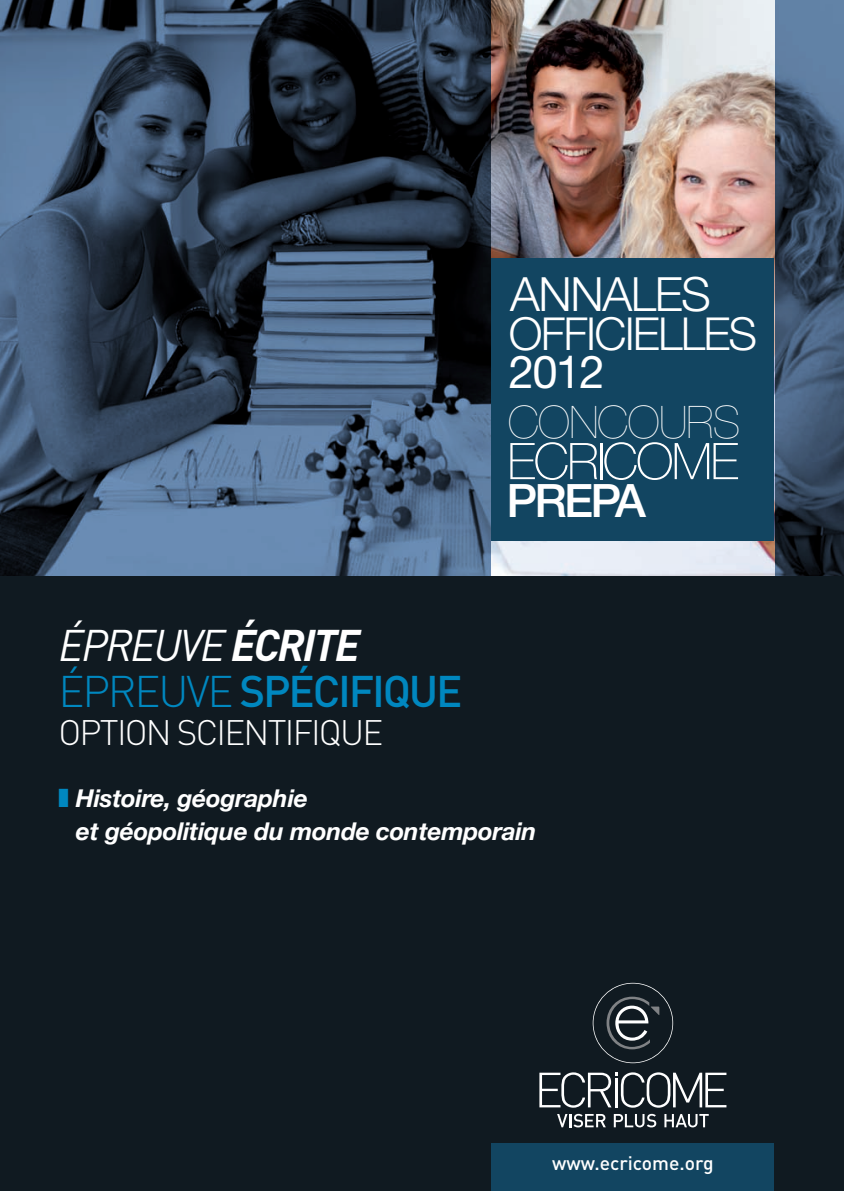
<style>
.page{position:relative;width:844px;height:1191px;background:#fff}
.page>*{position:absolute;margin:0;border:0;box-sizing:border-box;transform-origin:0 0}
.t1{font:100 50.57px "Helvetica Neue LT Std";letter-spacing:-.04em;color:#fff}
.t2{font:300 47.25px "Helvetica Neue LT Std";letter-spacing:-.03em;color:#fff}
.t3{font:500 46.02px "Helvetica Neue LT Std";letter-spacing:-.06em;color:#fff}
.t4{font:300 45.5px "Helvetica Neue LT Std";letter-spacing:-.04em;color:#fff}
.t5{font:45.5px "Helvetica Neue LT Std";color:#fff}
.t6{font:200 44.98px "Helvetica Neue LT Std";letter-spacing:-.02em;color:#fff}
.t7{font:500 43.75px/45.5px "DINOT";letter-spacing:-.05em;color:#0087bf}
.t8{font:300 35px "DINOT";letter-spacing:-.05em;color:#fff}
.t9{font:italic 700 24.5px/33.6px "Helvetica Neue";letter-spacing:-.01em;color:#fff}
.t10{font:500 19.25px "DINOT";color:#fff}
.s1{font-weight:400;font-style:italic;color:#fff}
.s2{font-weight:700;font-style:italic;color:#fff}
.s3{font-weight:300}
</style>
<div class="page">
<svg style="left:0;top:0;width:843px;height:577px"></svg>
<img style="left:491px;top:0;width:283px;height:577px">
<div style="left:0;top:577px;width:843px;height:614px;background:#101a21"></div>
<svg style="left:557px;top:1113px;width:48px;height:14px"></svg>
<svg style="left:613px;top:1113px;width:43px;height:14px"></svg>
<svg style="left:664px;top:1114px;width:44px;height:13px"></svg>
<svg style="left:592px;top:982px;width:81px;height:81px"></svg>
<svg style="left:539px;top:1072px;width:187px;height:35px"></svg>
<hr style="left:614px;top:1077px;width:3px;height:30px;background:#fff">
<div style="left:491px;top:1143px;width:283px;height:48px;background:#124561"></div>
<div style="left:491px;top:258px;width:283px;height:282px;background:#124561"></div>
<p class="t2" style="left:510px;top:265px;width:202px">ANNALES</p>
<p class="t4" style="left:509px;top:306px;width:250px">OFFICIELLES</p>
<p class="t5" style="left:509px;top:345px;width:97px">2012</p>
<p class="t6" style="left:508px;top:396px;width:234px">CONCOURS</p>
<p class="t1" style="left:507px;top:432px;width:233px">ECRICOME</p>
<p class="t7" style="left:58px;top:621px;width:405px"><span class="s1">ÉPREUVE</span> <span class="s2">ÉCRITE<br></span><span class="s3">ÉPREUVE</span> SPÉCIFIQUE</p>
<p class="t8" style="left:58px;top:709px;width:326px">OPTION SCIENTIFIQUE</p>
<p class="t3" style="left:506px;top:473px;width:141px">PREPA</p>
<p class="t9" style="left:76px;top:780px;width:462px">Histoire, géographie<br>et géopolitique du monde contemporain</p>
<p class="t10" style="left:552px;top:1149px;width:163px">www.ecricome.org</p>
</div>
